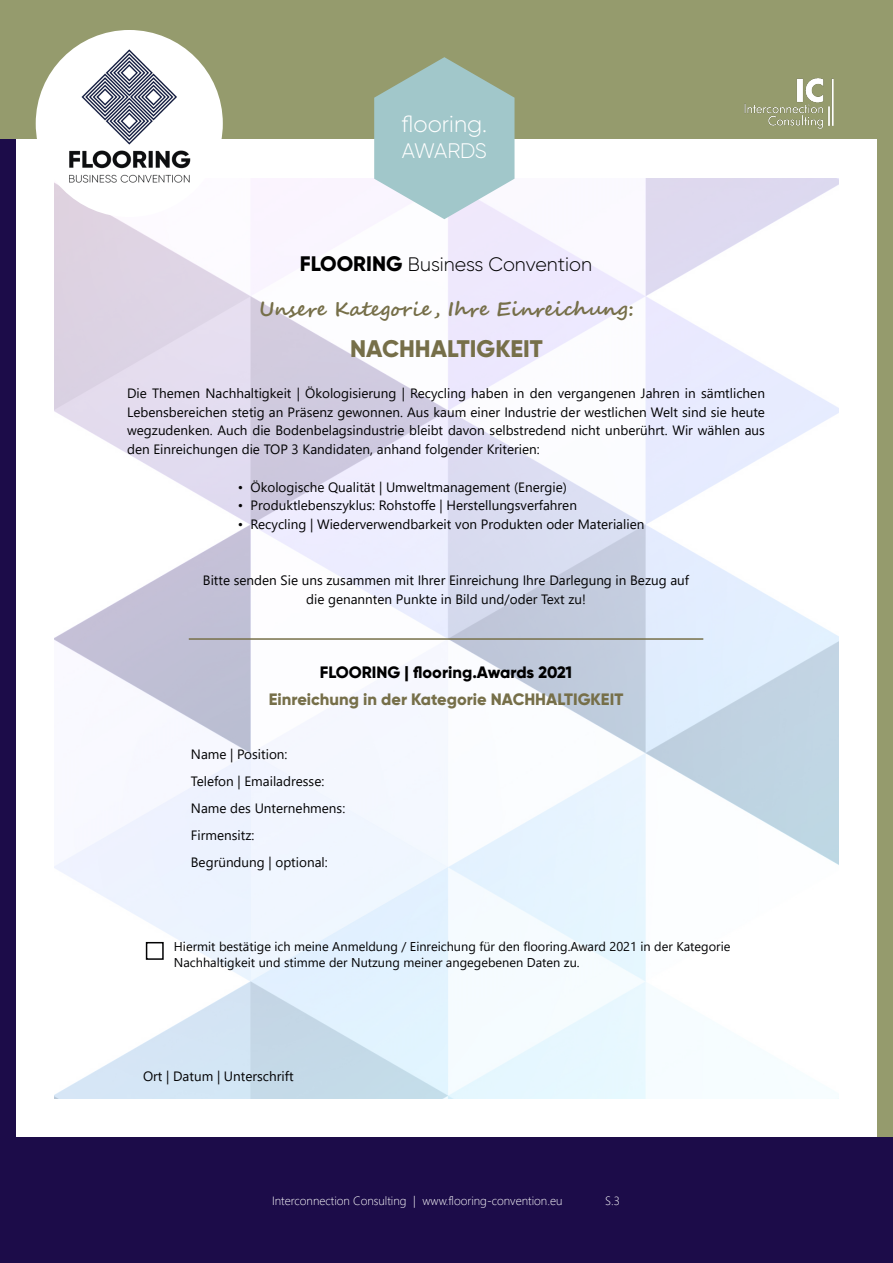
<style>
.page{position:relative;width:893px;height:1263px;background:#fff}
.page>*{position:absolute;margin:0;border:0;box-sizing:border-box;transform-origin:0 0}
.t1{font:800 24px "Gilroy";color:#766f49}
.t2{font:300 23.25px "Gilroy";color:#fff}
.t3{font:300 21px "Gilroy";letter-spacing:-.025em;color:#fff}
.t4{font:700 19.5px "Segoe Script";color:#766f49}
.t5{font:300 19.5px "Gilroy";color:#000}
.t6{font:800 16.5px "Gilroy";color:#766f49}
.t7{font:800 16.5px "Gilroy";color:#000}
.t8{font:13.5px/18.8px "Segoe UI";color:#020203;text-align:justify}
.t9{font:12.75px/16.5px "Segoe UI";color:#020203}
.t10{font:300 12px "Segoe UI";color:#fff}
.s1{font-weight:800;font-size:21px}
</style>
<div class="page">
<img style="left:54px;top:179px;width:785px;height:919px">
<div style="left:877px;top:37px;width:16px;height:1111px;background:#959b6d"></div>
<div style="left:0;top:1137px;width:893px;height:126px;background:#1c0c49"></div>
<div style="left:0;top:116px;width:16px;height:1093px;background:#1c0c49"></div>
<div style="left:0;top:0;width:893px;height:138px;background:#959b6d"></div>
<img style="left:744px;top:78px;width:90px;height:51px">
<div style="left:36px;top:30px;width:187px;height:187px;background:#fff;border-radius:50%"></div>
<img style="left:48px;top:43px;width:162px;height:155px">
<div style="left:146px;top:942px;width:18px;height:18px;border:2px solid #020203"></div>
<hr style="left:189px;top:638px;width:514px;height:2px;background:#777049">
<svg style="left:374px;top:57px;width:140px;height:162px"></svg>
<h2 class="t2" style="left:402px;top:110px;width:87px">flooring.</h2>
<h3 class="t3" style="left:402px;top:137px;width:87px">AWARDS</h3>
<h3 class="t5" style="left:300px;top:252px;width:294px"><span class="s1">FLOORING</span> Business Convention</h3>
<h3 class="t4" style="left:259px;top:294px;width:376px">Unsere Kategorie , Ihre Einreichung:</h3>
<h1 class="t1" style="left:350px;top:333px;width:194px">NACHHALTIGKEIT</h1>
<p class="t8" style="left:127px;top:382px;width:639px">Die Themen Nachhaltigkeit | Ökologisierung | Recycling haben in den vergangenen Jahren in sämtlichen Lebensbereichen stetig an Präsenz gewonnen. Aus kaum einer Industrie der westlichen Welt sind sie heute wegzudenken. Auch die Bodenbelagsindustrie bleibt davon selbstredend nicht unberührt. Wir wählen aus den Einreichungen die TOP 3 Kandidaten, anhand folgender Kriterien:</p>
<p class="t8" style="left:238px;top:476px;width:331px">• Ökologische Qualität | Umweltmanagement (Energie)</p>
<p class="t8" style="left:238px;top:495px;width:341px">• Produktlebenszyklus: Rohstoffe | Herstellungsverfahren</p>
<p class="t8" style="left:238px;top:514px;width:408px">• Recycling | Wiederverwendbarkeit von Produkten oder Materialien</p>
<p class="t8" style="left:203px;top:570px;width:488px;text-align:center">Bitte senden Sie uns zusammen mit Ihrer Einreichung Ihre Darlegung in Bezug auf die genannten Punkte in Bild und/oder Text zu!</p>
<p class="t7" style="left:320px;top:662px;width:254px">FLOORING | flooring.Awards 2021</p>
<p class="t6" style="left:269px;top:689px;width:356px">Einreichung in der Kategorie NACHHALTIGKEIT</p>
<p class="t8" style="left:191px;top:739px;width:156px;line-height:27px;text-align:left">Name | Position:<br>Telefon | Emailadresse:<br>Name des Unternehmens:<br>Firmensitz:<br>Begründung | optional:</p>
<p class="t9" style="left:174px;top:937px;width:558px">Hiermit bestätige ich meine Anmeldung / Einreichung für den flooring.Award 2021 in der Kategorie<br>Nachhaltigkeit und stimme der Nutzung meiner angegebenen Daten zu.</p>
<p class="t8" style="left:143px;top:1065px;width:152px">Ort | Datum | Unterschrift</p>
<p class="t10" style="left:272px;top:1189px;width:292px">Interconnection Consulting | www.flooring-convention.eu</p>
<p class="t10" style="left:605px;top:1189px;width:16px">S.3</p>
</div>
